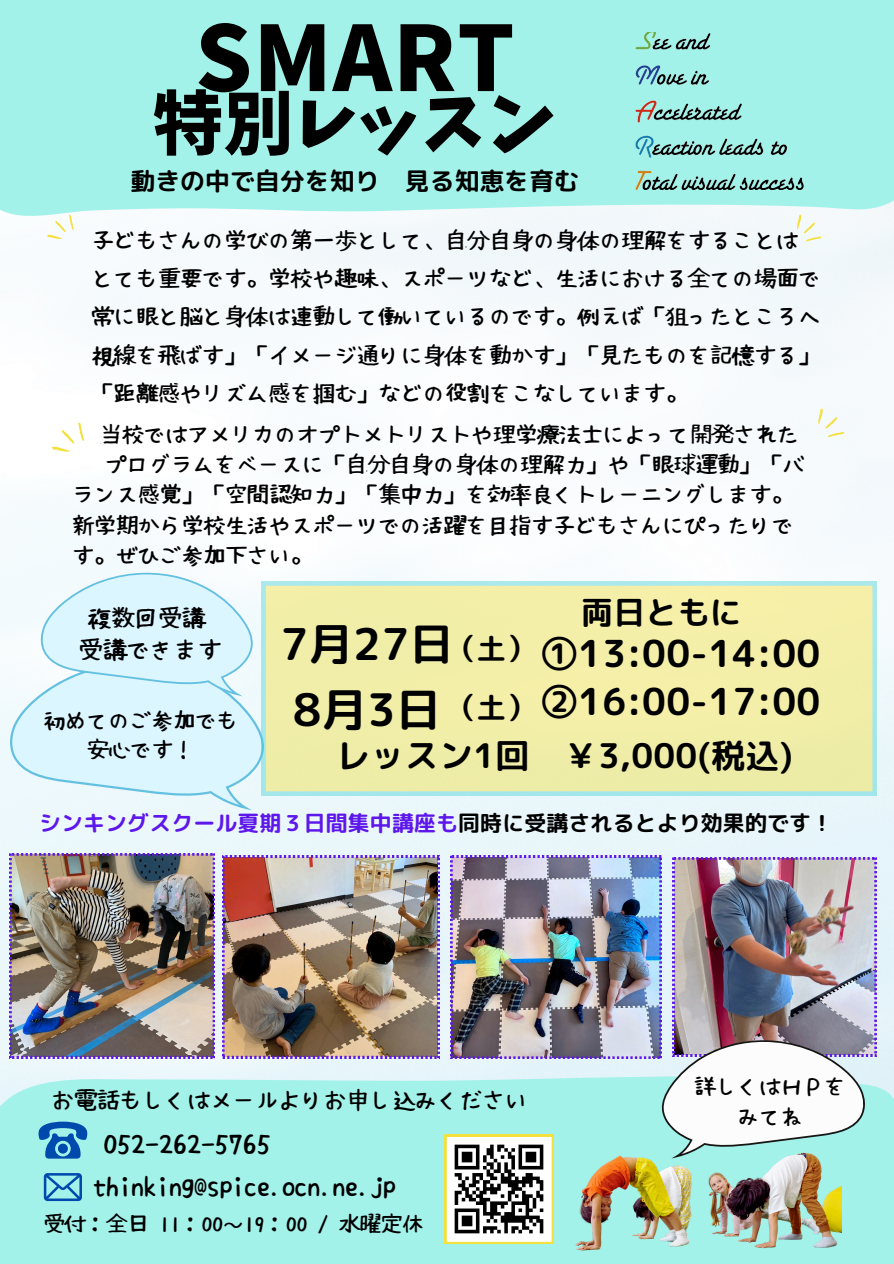
<style>
.page{position:relative;width:894px;height:1264px;background:#fff}
.page>*{position:absolute;margin:0;border:0;box-sizing:border-box;transform-origin:0 0}
.t1{font:89.85px "Keifont";letter-spacing:.01em;color:#000}
.t2{font:69.75px "Keifont";letter-spacing:.01em;color:#000}
.t3{font:44.85px "rounded mplus 1 p bold";color:#000}
.t4{font:43.65px "rounded mplus 1 p bold";letter-spacing:.01em;color:#000}
.t5{font:37.2px "rounded mplus 1 p bold";letter-spacing:.01em;color:#000}
.t6{font:33.9px "rounded mplus 1 p bold";letter-spacing:.01em;color:#000}
.t7{font:31.95px "rounded mplus 1 p bold";letter-spacing:.01em;color:#000}
.t8{font:29.1px "rounded mplus 1 p bold";color:#000}
.t9{font:27.45px "Hanazome Font";letter-spacing:.01em;color:#000}
.t10{font:24.75px "Hanazome Font";letter-spacing:.01em;color:#000}
.t11{font:24.75px "rounded mplus 1 p bold";letter-spacing:.01em;color:#000}
.t12{font:23.7px "Hanazome Font";letter-spacing:.01em;color:#000}
.t13{font:23.25px "Hanazome Font";letter-spacing:.01em;color:#000}
.t14{font:22.5px "Hanazome Font";letter-spacing:.01em;color:#000}
.t15{font:21.9px/38.2px "Hanazome Font";letter-spacing:.01em;color:#000}
.t16{font:21.9px "rounded mplus 1 p bold";letter-spacing:.01em;color:#5e17eb}
.t17{font:21.6px/30.3px "Hanazome Font";letter-spacing:.01em;color:#000}
.t18{font:21.45px/29.8px "Hanazome Font";letter-spacing:.01em;color:#000;text-align:center}
.t19{font:20.85px "Hanazome Font";letter-spacing:.01em;color:#000}
.s1{color:#000}
</style>
<div class="page">
<img style="left:0;top:218px;width:893px;height:851px">
<div style="left:264px;top:581px;width:612px;height:214px;background:#f1eea8"></div>
<div style="left:0;top:0;width:893px;height:218px;background:#a3f2ea"></div>
<svg style="left:47px;top:215px;width:27px;height:24px"></svg>
<svg style="left:796px;top:214px;width:25px;height:27px"></svg>
<img style="left:634px;top:33px;width:170px;height:156px">
<svg style="left:52px;top:422px;width:32px;height:30px"></svg>
<svg style="left:818px;top:408px;width:26px;height:29px"></svg>
<svg style="left:10px;top:563px;width:254px;height:247px"></svg>
<svg style="left:0;top:1069px;width:893px;height:194px;background:#a7f2ea"></svg>
<svg style="left:37px;top:1121px;width:52px;height:37px;background:#4a96c8"></svg>
<svg style="left:44px;top:1173px;width:38px;height:27px"></svg>
<img style="left:549px;top:1243px;width:292px;height:20px">
<img style="left:222px;top:855px;width:654px;height:388px">
<img style="left:10px;top:853px;width:204px;height:205px">
<p class="t1" style="left:195px;top:14px;width:321px">SMART</p>
<p class="t2" style="left:153px;top:89px;width:405px">特別レッスン</p>
<p class="t11" style="left:130px;top:164px;width:450px">動きの中で自分を知り 見る知恵を育む</p>
<h4 class="t15" style="left:92px;top:221px;width:729px">子どもさんの学びの第一歩として、自分自身の身体の理解をすることはとても重要です。学校や趣味、スポーツなど、生活における全ての場面で常に眼と脳と身体は連動して働いているのです。例えば「狙ったところへ視線を飛ばす」「イメージ通りに身体を動かす」「見たものを記憶する」「距離感やリズム感を掴む」などの役割をこなしています。</h4>
<p class="t17" style="left:100px;top:419px;width:700px">当校ではアメリカのオプトメトリストや理学療法士によって開発された</p>
<p class="t17" style="left:73px;top:449px;width:733px;text-indent:33px">プログラムをベースに「自分自身の身体の理解力」や「眼球運動」「バランス感覚」「空間認知力」「集中力」を効率良くトレーニングします。新学期から学校生活やスポーツでの活躍を目指す子どもさんにぴったりです。ぜひご参加下さい。</p>
<h3 class="t13" style="left:88px;top:605px;width:118px">複数回受講</h3>
<p class="t12" style="left:79px;top:637px;width:145px">受講できます</p>
<p class="t18" style="left:44px;top:705px;width:196px">初めてのご参加でも</p>
<p class="t18" style="left:87px;top:734px;width:110px">安心です！</p>
<p class="t4" style="left:280px;top:612px;width:174px">7月27日</p>
<h2 class="t7" style="left:581px;top:589px;width:162px">両日ともに</h2>
<p class="t8" style="left:447px;top:628px;width:89px">（土）</p>
<p class="t5" style="left:540px;top:627px;width:281px">①13:00-14:00</p>
<p class="t3" style="left:293px;top:677px;width:150px">8月3日</p>
<p class="t8" style="left:447px;top:687px;width:89px">（土）</p>
<h4 class="t5" style="left:540px;top:674px;width:281px">②16:00-17:00</h4>
<h3 class="t6" style="left:336px;top:731px;width:458px">レッスン1回 ￥3,000(税込)</h3>
<p class="t16" style="left:39px;top:807px;width:795px">シンキングスクール夏期３日間集中講座も<span class="s1">同時に受講されるとより効果的です！</span></p>
<h3 class="t14" style="left:52px;top:1088px;width:477px">お電話もしくはメールよりお申し込みください</h3>
<p class="t9" style="left:103px;top:1129px;width:169px">052-262-5765</p>
<h4 class="t10" style="left:94px;top:1173px;width:303px">thinking@spice.ocn.ne.jp</h4>
<h2 class="t19" style="left:44px;top:1213px;width:381px">受付：全日 11：00～19：00 / 水曜定休</h2>
<p class="t18" style="left:694px;top:1071px;width:153px">詳しくはＨＰをみてね</p>
</div>
